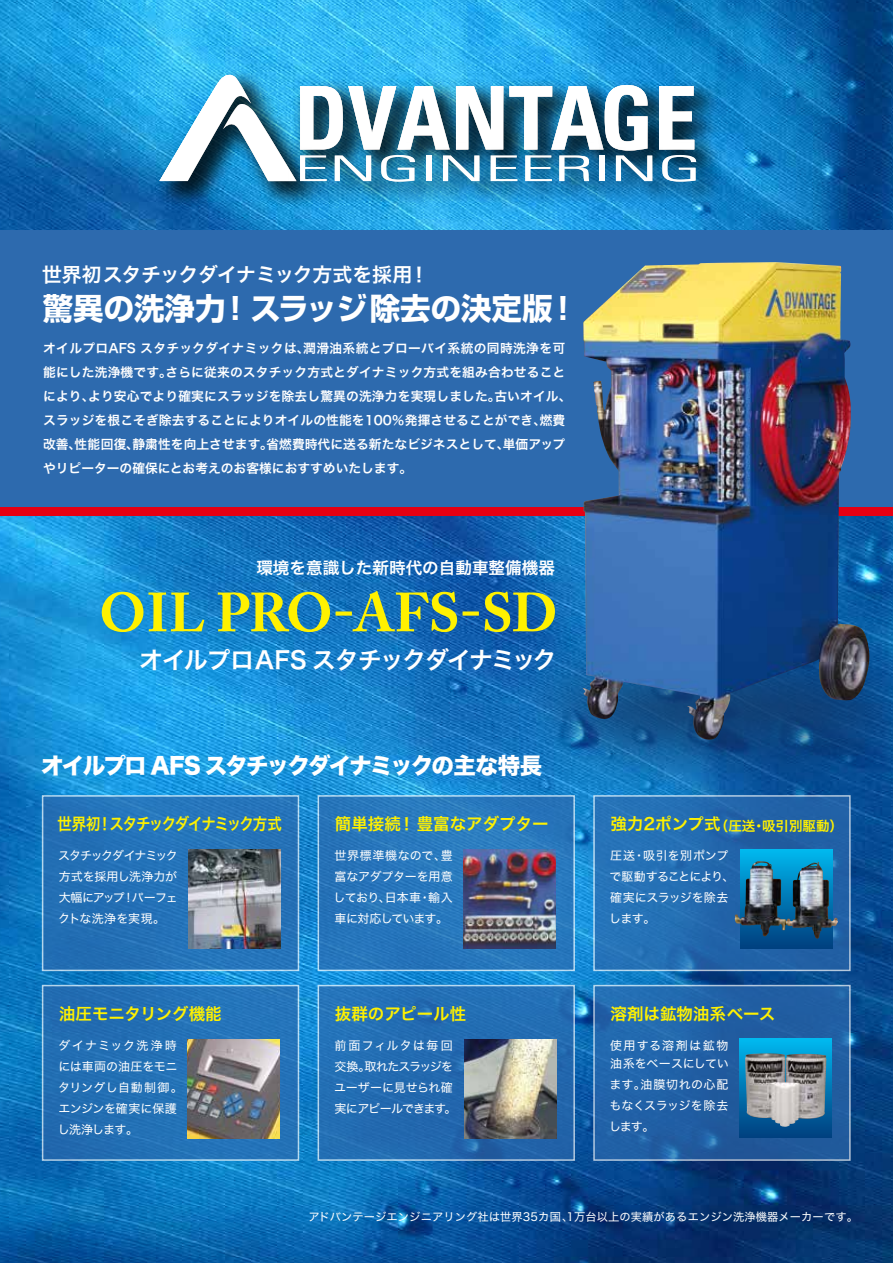
<style>
.page{position:relative;width:893px;height:1263px;background:#fff}
.page>*{position:absolute;margin:0;border:0;box-sizing:border-box;transform-origin:0 0}
.t1{font:700 30.45px "Shin Go Pro";color:#fff}
.t2{font:24px "Hira Kaku Std N W6";letter-spacing:-.04em;color:#fff}
.t3{font:22.5px "Hira Kaku Std N W8";letter-spacing:-.08em;color:#fff}
.t4{font:19.8px "Hira Kaku Std N W6";letter-spacing:-.01em;color:#fff}
.t5{font:16.5px "Hira Kaku Std N W6";color:#fff100}
.t6{font:16.5px "Hira Kaku Std N W6";color:#fff}
.t7{font:16.5px "Hira Kaku Std N W6";letter-spacing:-.085em;color:#fff100;scale:.88 1}
.t8{font:13.5px "Hira Kaku Std N W6";color:#fff100}
.t9{font:12.75px/24px "Hira Kaku Std N W6";letter-spacing:.01em;color:#fff}
.t10{font:12px/21px "Hira Kaku Std N W4";letter-spacing:-.01em;color:#fff;text-align:justify}
.t11{font:12px/21px "Hira Kaku Std N W4";letter-spacing:.01em;color:#fff}
.t12{font:12px/18px "Hira Kaku Std N W4";letter-spacing:.05em;color:#fff}
.t13{font:11.25px "Hira Kaku Std N W4";letter-spacing:.01em;color:#fff}
.s1{font-size:16.5px}
</style>
<div class="page">
<img style="left:0;top:0;width:893px;height:1263px">
<img style="left:503px;top:622px;width:390px;height:176px">
<img style="left:465px;top:183px;width:122px;height:32px">
<img style="left:550px;top:182px;width:37px;height:32px">
<img style="left:650px;top:143px;width:80px;height:73px">
<div style="left:42px;top:795px;width:257px;height:176px;background:#2471b7"></div>
<div style="left:318px;top:795px;width:257px;height:176px;background:#2877bc"></div>
<svg style="left:593px;top:795px;width:258px;height:176px;fill:#236db2"></svg>
<div style="left:42px;top:985px;width:257px;height:176px;background:#2370b5"></div>
<img style="left:188px;top:1039px;width:92px;height:99px">
<svg style="left:318px;top:985px;width:257px;height:176px;fill:#236db2"></svg>
<svg style="left:593px;top:985px;width:258px;height:176px;fill:#2160a5"></svg>
<img style="left:465px;top:1039px;width:92px;height:99px">
<div style="left:739px;top:1039px;width:92px;height:99px;background:linear-gradient(to bottom,#00b6ee,#003d7d)"></div>
<img style="left:464px;top:849px;width:92px;height:99px">
<img style="left:189px;top:849px;width:92px;height:99px">
<img style="left:147px;top:62px;width:138px;height:153px">
<img style="left:652px;top:74px;width:76px;height:109px">
<img style="left:288px;top:182px;width:35px;height:33px">
<img style="left:323px;top:182px;width:46px;height:33px">
<img style="left:369px;top:182px;width:79px;height:34px">
<img style="left:414px;top:182px;width:51px;height:33px">
<img style="left:479px;top:182px;width:71px;height:33px">
<img style="left:587px;top:182px;width:16px;height:33px">
<img style="left:603px;top:143px;width:83px;height:72px">
<svg style="left:159px;top:70px;width:493px;height:112px"></svg>
<svg style="left:659px;top:86px;width:37px;height:96px"></svg>
<div style="left:0;top:230px;width:893px;height:277px;background:#2d6aae"></div>
<div style="left:0;top:507px;width:893px;height:8px;background:#e60012"></div>
<img style="left:582px;top:263px;width:288px;height:479px">
<svg style="left:740px;top:849px;width:92px;height:99px"></svg>
<img style="left:735px;top:861px;width:96px;height:78px">
<img style="left:745px;top:1053px;width:81px;height:74px">
<svg style="left:102px;top:592px;width:102px;height:40px"></svg>
<svg style="left:218px;top:592px;width:112px;height:40px"></svg>
<div style="left:336px;top:611px;width:16px;height:5px;background:#fff100"></div>
<svg style="left:353px;top:591px;width:104px;height:41px"></svg>
<div style="left:462px;top:611px;width:17px;height:5px;background:#fff100"></div>
<svg style="left:485px;top:592px;width:70px;height:40px"></svg>
<h3 class="t4" style="left:42px;top:260px;width:389px">世界初スタチックダイナミック方式を採用！</h3>
<h1 class="t1" style="left:43px;top:285px;width:537px">驚異の洗浄力！スラッジ除去の決定版！</h1>
<p class="t9" style="left:43px;top:337px;width:530px">オイルプロAFS スタチックダイナミックは、潤滑油系統とブローバイ系統の同時洗浄を可能にした洗浄機です。さらに従来のスタチック方式とダイナミック方式を組み合わせることにより、より安心でより確実にスラッジを除去し驚異の洗浄力を実現しました。古いオイル、スラッジを根こそぎ除去することによりオイルの性能を100％発揮させることができ、燃費改善、性能回復、静粛性を向上させます。省燃費時代に送る新たなビジネスとして、単価アップやリピーターの確保にとお考えのお客様におすすめいたします。</p>
<p class="t6" style="left:256px;top:555px;width:300px">環境を意識した新時代の自動車整備機器</p>
<h2 class="t2" style="left:139px;top:642px;width:419px">オイルプロAFS スタチックダイナミック</h2>
<h3 class="t3" style="left:41px;top:753px;width:502px">オイルプロ AFS スタチックダイナミックの主な特長</h3>
<p class="t7" style="left:57px;top:811px;width:257px">世界初！スタチックダイナミック方式</p>
<p class="t10" style="left:58px;top:845px;width:121px">スタチックダイナミック方式を採用し洗浄力が大幅にアップ！パーフェクトな洗浄を実現。</p>
<p class="t5" style="left:335px;top:811px;width:215px">簡単接続！豊富なアダプター</p>
<p class="t10" style="left:334px;top:845px;width:121px">世界標準機なので、豊富なアダプターを用意しており、日本車・輸入車に対応しています。</p>
<p class="t5" style="left:59px;top:1001px;width:164px">油圧モニタリング機能</p>
<p class="t11" style="left:58px;top:1034px;width:127px">ダイナミック洗浄時には車両の油圧をモニタリングし自動制御。エンジンを確実に保護し洗浄します。</p>
<p class="t5" style="left:335px;top:1001px;width:133px">抜群のアピール性</p>
<p class="t10" style="left:334px;top:1034px;width:124px;text-align:left">前面フィルタは毎回交換。取れたスラッジをユーザーに見せられ確実にアピールできます。</p>
<p class="t8" style="left:611px;top:815px;width:234px"><span class="s1">強力2ポンプ式</span>（圧送・吸引別駆動）</p>
<p class="t10" style="left:609px;top:845px;width:127px;text-align:left">圧送・吸引を別ポンプで駆動することにより、確実にスラッジを除去します。</p>
<p class="t5" style="left:611px;top:1001px;width:166px">溶剤は鉱物油系ベース</p>
<p class="t12" style="left:610px;top:1036px;width:120px">使用する溶剤は鉱物油系をベースにしてい</p>
<p class="t10" style="left:609px;top:1073px;width:121px">ます。油膜切れの心配もなくスラッジを除去します。</p>
<p class="t13" style="left:308px;top:1208px;width:551px">アドバンテージエンジニアリング社は世界35カ国、1万台以上の実績があるエンジン洗浄機器メーカーです。</p>
</div>
